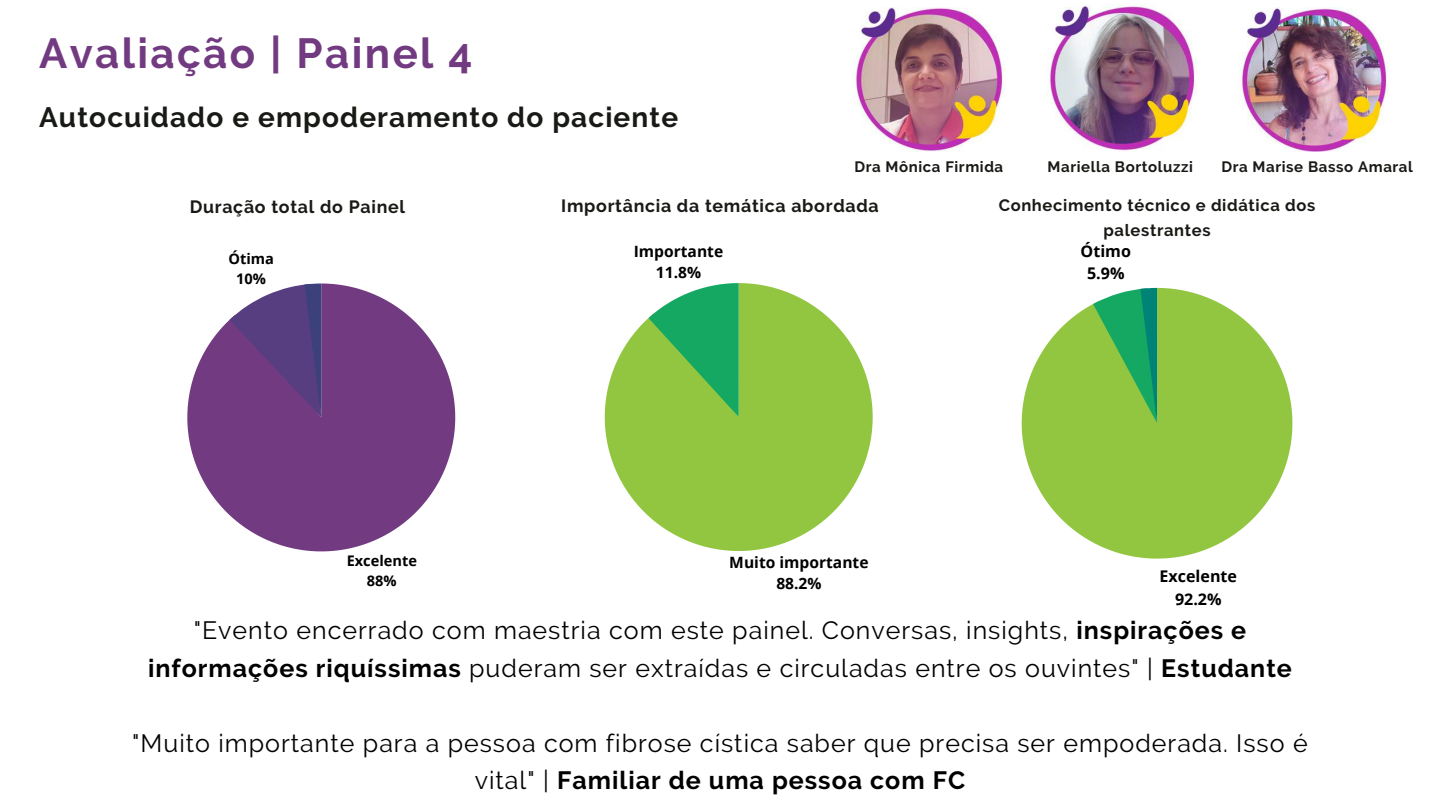
<style>
.page{position:relative;width:1440px;height:810px;background:#fff}
.page>*{position:absolute;margin:0;border:0;box-sizing:border-box;transform-origin:0 0}
.t1{font:700 42px "Raleway";letter-spacing:.06em;color:#723a80}
.t2{font:700 28px "Raleway";letter-spacing:.04em;color:#181a15}
.t3{font:25px/37.5px "Raleway";letter-spacing:.04em;color:#000;text-align:center}
.t4{font:700 17.8px "Raleway";letter-spacing:.04em;color:#181a15}
.t5{font:700 16.5px/24.8px "Raleway";letter-spacing:.04em;color:#181a15;text-align:center}
.t6{font:700 16.1px/22.4px "Open Sans";color:#000;text-align:center}
.t7{font:700 15.6px/21.8px "Open Sans";color:#000;text-align:center}
.t8{font:700 15px "Raleway";letter-spacing:.04em;color:#181a15}
.t9{font:700 14.6px/20.2px "Open Sans";color:#000;text-align:center}
.s1{font-weight:700}
</style>
<div class="page">
<svg style="left:605px;top:283px;width:268px;height:268px;fill:#92c640"></svg>
<svg style="left:648px;top:283px;width:92px;height:134px;background:#57ba62"></svg>
<svg style="left:187px;top:284px;width:268px;height:267px;fill:#723a80"></svg>
<svg style="left:230px;top:284px;width:92px;height:133px;background:#6c4c8a"></svg>
<img style="left:1046px;top:4px;width:151px;height:147px">
<img style="left:1238px;top:7px;width:151px;height:145px">
<img style="left:854px;top:7px;width:151px;height:145px">
<svg style="left:1022px;top:288px;width:270px;height:271px;fill:#92c640"></svg>
<svg style="left:1093px;top:288px;width:65px;height:135px;background:#53b35b"></svg>
<h1 class="t1" style="left:39px;top:29px;width:435px">Avaliação | Painel 4</h1>
<p class="t2" style="left:39px;top:101px;width:641px">Autocuidado e empoderamento do paciente</p>
<p class="t8" style="left:854px;top:158px;width:150px">Dra Mônica Firmida</p>
<p class="t8" style="left:1048px;top:158px;width:147px">Mariella Bortoluzzi</p>
<p class="t8" style="left:1221px;top:158px;width:193px">Dra Marise Basso Amaral</p>
<p class="t4" style="left:190px;top:196px;width:217px">Duração total do Painel</p>
<p class="t4" style="left:561px;top:196px;width:319px">Importância da temática abordada</p>
<p class="t5" style="left:999px;top:193px;width:318px">Conhecimento técnico e didática dos palestrantes</p>
<p class="t9" style="left:228px;top:248px;width:47px">Ótima<br>10%</p>
<p class="t7" style="left:634px;top:240px;width:91px">Importante<br>11.8%</p>
<p class="t6" style="left:1081px;top:240px;width:52px">Ótimo<br>5.9%</p>
<p class="t9" style="left:347px;top:550px;width:72px">Excelente<br>88%</p>
<p class="t7" style="left:729px;top:551px;width:141px">Muito importante<br>88.2%</p>
<p class="t6" style="left:1160px;top:565px;width:79px">Excelente<br>92.2%</p>
<p class="t3" style="left:148px;top:612px;width:1145px">"Evento encerrado com maestria com este painel. Conversas, insights, <span class="s1">inspirações e informações riquíssimas</span> puderam ser extraídas e circuladas entre os ouvintes" | <span class="s1">Estudante</span></p>
<p class="t3" style="left:132px;top:724px;width:1177px">"Muito importante para a pessoa com fibrose cística saber que precisa ser empoderada. Isso é vital" | <span class="s1">Familiar de uma pessoa com FC</span></p>
</div>
